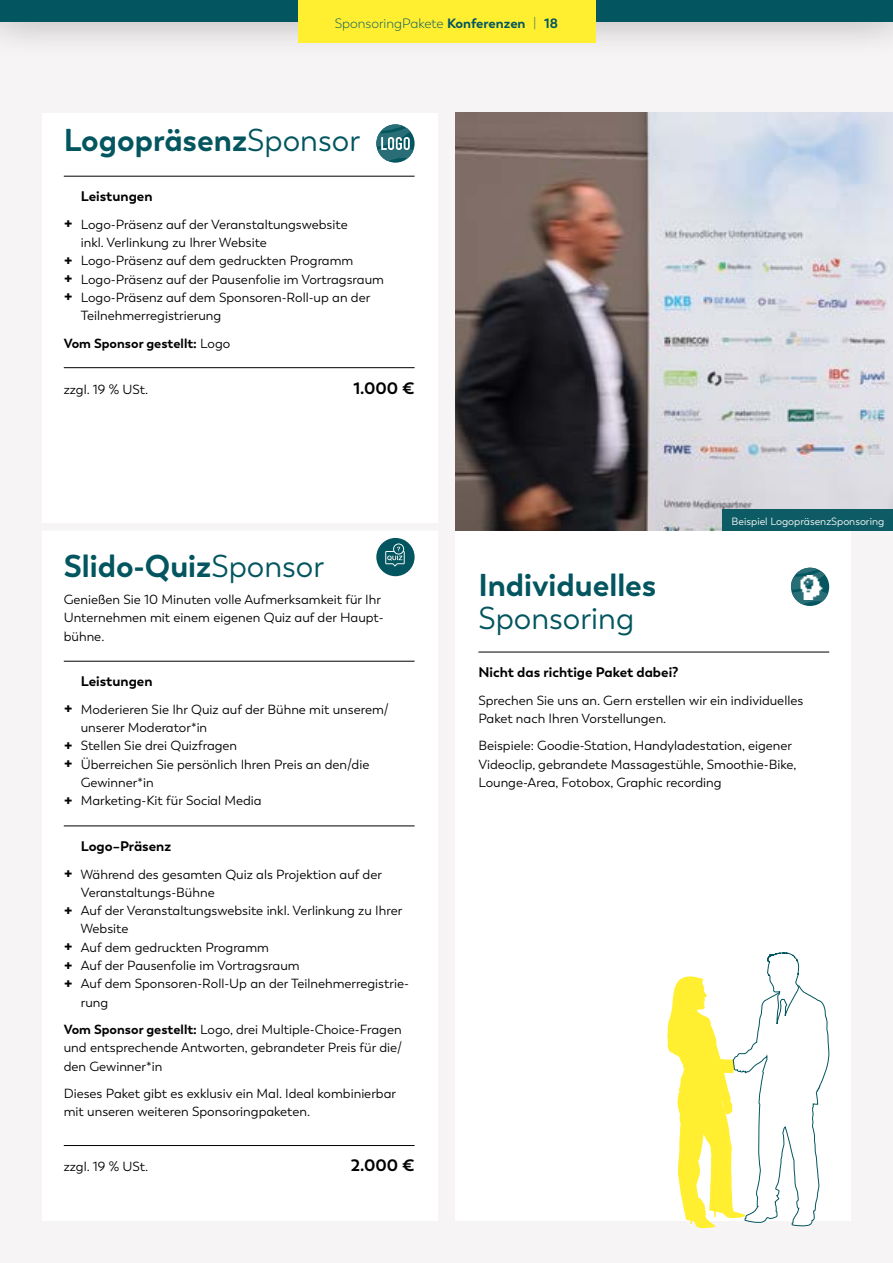
<style>
.page{position:relative;width:893px;height:1263px;background:#f6f4f4}
.page>*{position:absolute;margin:0;border:0;box-sizing:border-box;transform-origin:0 0}
.t1{font:700 31.5px "Boston";color:#03555f}
.t2{font:31.5px "Boston";color:#03555f}
.t3{font:700 16.5px "Boston";color:#000}
.t4{font:700 13.8px "Boston";color:#000}
.t5{font:300 13.5px "Boston";color:#03555f}
.t6{font:13.2px/18.3px "Boston";color:#000}
.t7{font:700 13.2px "Boston";color:#000}
.t8{font:10.5px "Boston";color:#fff}
.s1{font-weight:700}
.s2{font-size:15.6px}
.s3{font-weight:400}
.s4{font-family:"Modern Pictograms";font-size:13.5px}
</style>
<div class="page">
<div style="left:43px;top:113px;width:395px;height:1107px;background:#fff"></div>
<div style="left:455px;top:113px;width:395px;height:1107px;background:#fff"></div>
<hr style="left:64px;top:176px;width:351px;height:1px;background:#000">
<hr style="left:64px;top:367px;width:351px;height:1px;background:#000">
<hr style="left:64px;top:661px;width:351px;height:1px;background:#000">
<hr style="left:64px;top:825px;width:351px;height:1px;background:#000">
<hr style="left:64px;top:1145px;width:351px;height:1px;background:#000">
<hr style="left:478px;top:652px;width:351px;height:1px;background:#000">
<div style="left:41px;top:523px;width:397px;height:7px;background:#f6f4f4"></div>
<img style="left:455px;top:113px;width:438px;height:417px">
<div style="left:723px;top:509px;width:170px;height:21px;background:#0d5b65"></div>
<svg style="left:376px;top:124px;width:39px;height:39px"></svg>
<svg style="left:791px;top:568px;width:38px;height:38px"></svg>
<img style="left:799px;top:575px;width:24px;height:24px">
<svg style="left:667px;top:952px;width:162px;height:277px"></svg>
<div style="left:376px;top:538px;width:39px;height:38px;background:#03555f;border-radius:50%"></div>
<svg style="left:385px;top:543px;width:20px;height:24px"></svg>
<div style="left:0;top:0;width:893px;height:60px;background:#000;opacity:.4"></div>
<div style="left:0;top:0;width:298px;height:21px;background:#03555f"></div>
<div style="left:595px;top:0;width:298px;height:21px;background:#03555f"></div>
<div style="left:298px;top:0;width:297px;height:43px;background:#ffef30"></div>
<p class="t5" style="left:335px;top:15px;width:225px">SponsoringPakete <span class="s1">Konferenzen</span> <span class="s2">|</span> <span class="s1">18</span></p>
<h1 class="t1" style="left:64px;top:120px;width:298px">Logopräsenz<span class="s3">Sponsor</span></h1>
<p class="t4" style="left:81px;top:188px;width:73px">Leistungen</p>
<p class="t6" style="left:64px;top:215px;width:285px"><span class="s4">+</span> Logo-Präsenz auf der Veranstaltungswebsite</p>
<p class="t6" style="left:81px;top:234px;width:188px">inkl. Verlinkung zu Ihrer Website</p>
<p class="t6" style="left:64px;top:252px;width:291px"><span class="s4">+</span> Logo-Präsenz auf dem gedruckten Programm</p>
<p class="t6" style="left:64px;top:270px;width:322px"><span class="s4">+</span> Logo-Präsenz auf der Pausenfolie im Vortragsraum</p>
<p class="t6" style="left:64px;top:288px;width:308px"><span class="s4">+</span> Logo-Präsenz auf dem Sponsoren-Roll-up an der</p>
<p class="t6" style="left:81px;top:307px;width:142px">Teilnehmerregistrierung</p>
<p class="t7" style="left:64px;top:335px;width:168px">Vom Sponsor gestellt: <span class="s3">Logo</span></p>
<p class="t6" style="left:64px;top:380px;width:86px">zzgl. 19 % USt.</p>
<p class="t3" style="left:353px;top:377px;width:63px">1.000 €</p>
<h1 class="t1" style="left:64px;top:547px;width:262px">Slido-Quiz<span class="s3">Sponsor</span></h1>
<p class="t6" style="left:64px;top:590px;width:321px">Genießen Sie 10 Minuten volle Aufmerksamkeit für Ihr<br>Unternehmen mit einem eigenen Quiz auf der Haupt&shy;bühne.</p>
<p class="t4" style="left:81px;top:673px;width:73px">Leistungen</p>
<p class="t6" style="left:64px;top:700px;width:327px"><span class="s4">+</span> Moderieren Sie Ihr Quiz auf der Bühne mit unserem/</p>
<p class="t6" style="left:81px;top:718px;width:128px">unserer Moderator*in</p>
<p class="t6" style="left:64px;top:737px;width:175px"><span class="s4">+</span> Stellen Sie drei Quizfragen</p>
<p class="t6" style="left:64px;top:755px;width:307px"><span class="s4">+</span> Überreichen Sie persönlich Ihren Preis an den/die</p>
<p class="t6" style="left:81px;top:773px;width:74px">Gewinner*in</p>
<p class="t6" style="left:64px;top:792px;width:199px"><span class="s4">+</span> Marketing-Kit für Social Media</p>
<p class="t4" style="left:81px;top:838px;width:92px">Logo–Präsenz</p>
<p class="t6" style="left:64px;top:865px;width:320px"><span class="s4">+</span> Während des gesamten Quiz als Projektion auf der</p>
<p class="t6" style="left:81px;top:883px;width:135px">Veranstaltungs-Bühne</p>
<p class="t6" style="left:64px;top:901px;width:340px"><span class="s4">+</span> Auf der Veranstaltungswebsite inkl. Verlinkung zu Ihrer</p>
<p class="t6" style="left:81px;top:920px;width:49px">Website</p>
<p class="t6" style="left:64px;top:938px;width:207px"><span class="s4">+</span> Auf dem gedruckten Programm</p>
<p class="t6" style="left:64px;top:956px;width:237px"><span class="s4">+</span> Auf der Pausenfolie im Vortragsraum</p>
<p class="t6" style="left:64px;top:975px;width:347px"><span class="s4">+</span> Auf dem Sponsoren-Roll-Up an der Teilnehmerregistrie-</p>
<p class="t6" style="left:81px;top:993px;width:29px">rung</p>
<p class="t6" style="left:64px;top:1020px;width:340px;text-align:justify"><span class="s1">Vom Sponsor gestellt:</span> Logo, drei Multiple-Choice-Fragen und entsprechende Antworten, gebrandeter Preis für die/ den Gewinner*in</p>
<p class="t6" style="left:64px;top:1084px;width:334px">Dieses Paket gibt es exklusiv ein Mal. Ideal kombinierbar mit unseren weiteren Sponsoringpaketen.</p>
<p class="t6" style="left:64px;top:1158px;width:86px">zzgl. 19 % USt.</p>
<p class="t3" style="left:351px;top:1155px;width:65px">2.000 €</p>
<p class="t8" style="left:732px;top:515px;width:154px">Beispiel LogopräsenzSponsoring</p>
<h1 class="t1" style="left:478px;top:565px;width:180px">Individuelles</h1>
<h1 class="t2" style="left:478px;top:600px;width:157px">Sponsoring</h1>
<p class="t4" style="left:478px;top:664px;width:202px">Nicht das richtige Paket dabei?</p>
<p class="t6" style="left:478px;top:691px;width:326px">Sprechen Sie uns an. Gern erstellen wir ein individuelles<br>Paket nach Ihren Vorstellungen.</p>
<p class="t6" style="left:478px;top:737px;width:320px">Beispiele: Goodie-Station, Handyladestation, eigener<br>Videoclip, gebrandete Massagestühle, Smoothie-Bike,<br>Lounge-Area, Fotobox, Graphic recording</p>
</div>
